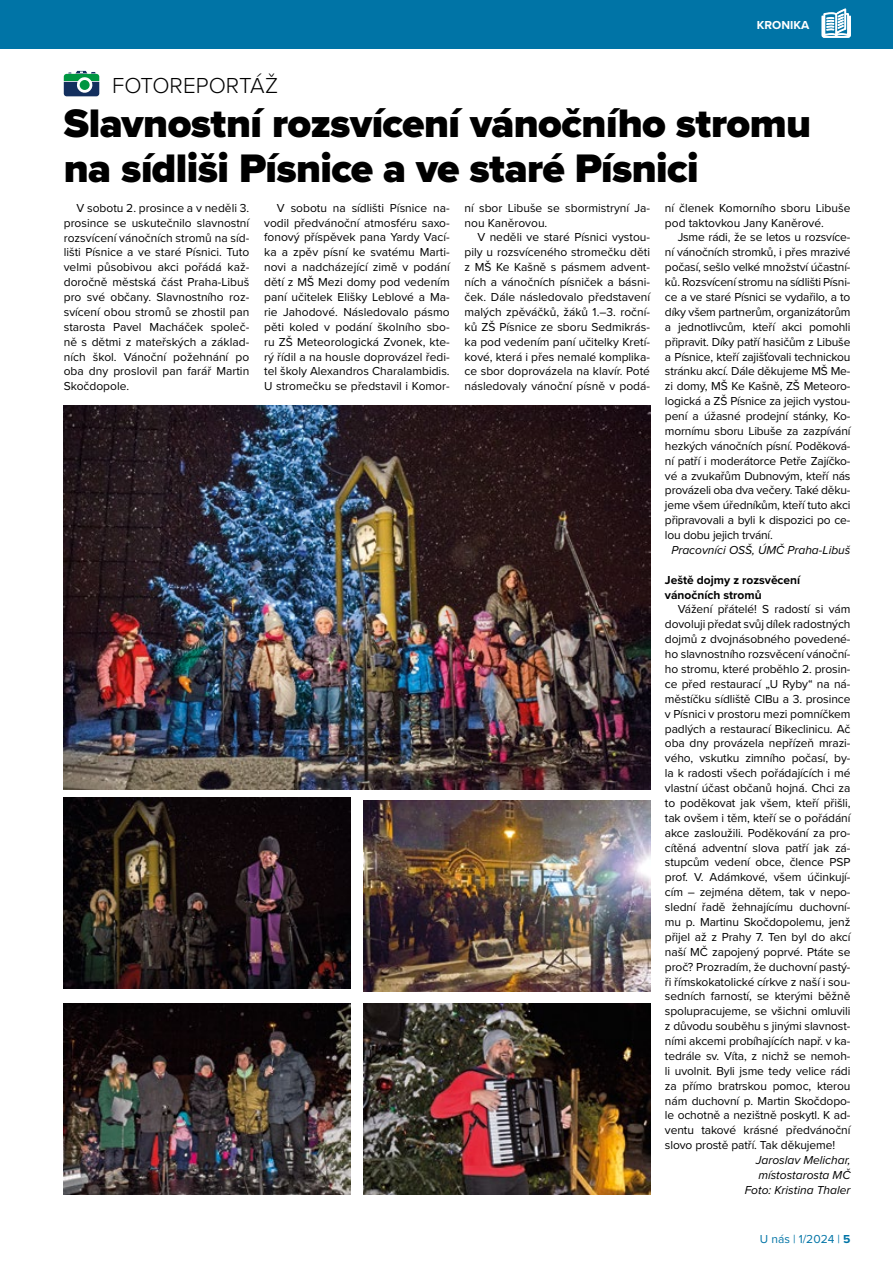
<style>
.page{position:relative;width:893px;height:1263px;background:#fff}
.page>*{position:absolute;margin:0;border:0;box-sizing:border-box;transform-origin:0 0}
.t1{font:900 41.25px/44.7px "Proxima Nova";letter-spacing:-.015em;color:#000}
.t2{font:300 22.5px "Proxima Nova";letter-spacing:.005em;color:#000}
.t3{font:12px/14.9px "Proxima Nova";color:#000;text-align:justify}
.t4{font:italic 12px/14.9px "Proxima Nova";color:#000;text-align:right}
.t5{font:700 12px/14.9px "Proxima Nova";color:#000}
.t6{font:12px "Proxima Nova";color:#0074a6}
.t7{font:700 12px "Proxima Nova";color:#fff}
.s1{font-weight:700}
</style>
<div class="page">
<div style="left:0;top:0;width:893px;height:48px;background:#0074a6"></div>
<svg style="left:822px;top:8px;width:29px;height:30px"></svg>
<hr style="left:0;top:0;width:1px;height:48px;background:#009641">
<svg style="left:64px;top:71px;width:35px;height:25px"></svg>
<img style="left:64px;top:405px;width:586px;height:384px">
<img style="left:64px;top:1003px;width:286px;height:191px">
<img style="left:364px;top:801px;width:286px;height:190px">
<img style="left:64px;top:797px;width:286px;height:191px">
<img style="left:364px;top:1003px;width:286px;height:191px">
<p class="t7" style="left:757px;top:16px;width:54px">KRONIKA</p>
<h2 class="t2" style="left:112px;top:68px;width:168px">FOTOREPORTÁŽ</h2>
<h1 class="t1" style="left:64px;top:101px;width:749px">Slavnostní rozsvícení vánočního stromu na sídliši Písnice a ve staré Písnici</h1>
<p class="t3" style="left:64px;top:200px;width:187px;text-indent:13px">V sobotu 2. prosince a v neděli 3. prosince se uskutečnilo slavnostní rozsvícení vánočních stromů na síd&shy;lišti Písnice a ve staré Písnici. Tuto velmi působivou akci pořádá kaž&shy;doročně městská část Praha-Libuš pro své občany. Slavnostního roz&shy;svícení obou stromů se zhostil pan starosta Pavel Macháček společ&shy;ně s dětmi z mateřských a základ&shy;ních škol. Vánoční požehnání po oba dny proslovil pan farář Martin Skočdopole.</p>
<p class="t3" style="left:264px;top:200px;width:187px;text-indent:13px">V sobotu na sídlišti Písnice na&shy;vodil předvánoční atmosféru saxo&shy;fonový příspěvek pana Yardy Vací&shy;ka a zpěv písní ke svatému Marti&shy;novi a nadcházející zimě v podání dětí z MŠ Mezi domy pod vedením paní učitelek Elišky Leblové a Ma&shy;rie Jahodové. Následovalo pásmo pěti koled v podání školního sbo&shy;ru ZŠ Meteorologická Zvonek, kte&shy;rý řídil a na housle doprovázel ředi&shy;tel školy Alexandros Charalambidis.<br>U stromečku se představil i Komor-</p>
<p class="t3" style="left:465px;top:200px;width:187px">ní sbor Libuše se sbormistryní Ja&shy;nou Kaněrovou.</p>
<p class="t3" style="left:465px;top:229px;width:187px;text-indent:13px">V neděli ve staré Písnici vystou&shy;pily u rozsvíceného stromečku děti z MŠ Ke Kašně s pásmem advent&shy;ních a vánočních písniček a básni&shy;ček. Dále následovalo představení malých zpěváčků, žáků 1.–3. roční&shy;ků ZŠ Písnice ze sboru Sedmikrás&shy;ka pod vedením paní učitelky Kretí&shy;kové, která i přes nemalé komplika&shy;ce sbor doprovázela na klavír. Poté následovaly vánoční písně v podá-</p>
<p class="t3" style="left:665px;top:200px;width:187px">ní členek Komorního sboru Libuše pod taktovkou Jany Kaněrové.</p>
<p class="t3" style="left:665px;top:229px;width:187px;text-indent:13px">Jsme rádi, že se letos u rozsvíce&shy;ní vánočních stromků, i přes mrazivé počasí, sešlo velké množství účastní&shy;ků. Rozsvícení stromu na sídlišti Písni&shy;ce a ve staré Písnici se vydařilo, a to díky všem partnerům, organizátorům a jednotlivcům, kteří akci pomohli připravit. Díky patří hasičům z Libuše a Písnice, kteří zajišťovali technickou stránku akcí. Dále děkujeme MŠ Me&shy;zi domy, MŠ Ke Kašně, ZŠ Meteoro&shy;logická a ZŠ Písnice za jejich vystou&shy;pení a úžasné prodejní stánky, Ko&shy;mornímu sboru Libuše za zazpívání hezkých vánočních písní. Poděková&shy;ní patří i moderátorce Petře Zajíčko&shy;vé a zvukařům Dubnovým, kteří nás provázeli oba dva večery. Také děku&shy;jeme všem úředníkům, kteří tuto akci připravovali a byli k dispozici po ce&shy;lou dobu jejich trvání.</p>
<p class="t4" style="left:671px;top:542px;width:181px">Pracovníci OSŠ, ÚMČ Praha-Libuš</p>
<p class="t5" style="left:665px;top:572px;width:137px">Ještě dojmy z rozsvěcení vánočních stromů</p>
<p class="t3" style="left:665px;top:601px;width:187px;text-indent:13px">Vážení přátelé! S radostí si vám dovoluji předat svůj dílek radostných dojmů z dvojnásobného povedené&shy;ho slavnostního rozsvěcení vánoční&shy;ho stromu, které proběhlo 2. prosin&shy;ce před restaurací „U Ryby“ na ná&shy;městíčku sídliště CIBu a 3. prosince v Písnici v prostoru mezi pomníčkem padlých a restaurací Bikeclinicu. Ač oba dny provázela nepřízeň mrazi&shy;vého, vskutku zimního počasí, by&shy;la k radosti všech pořádajících i mé vlastní účast občanů hojná. Chci za to poděkovat jak všem, kteří přišli, tak ovšem i těm, kteří se o pořádání akce zasloužili. Poděkování za pro&shy;cítěná adventní slova patří jak zá&shy;stupcům vedení obce, člence PSP prof. V. Adámkové, všem účinkují&shy;cím – zejména dětem, tak v nepo&shy;slední řadě žehnajícímu duchovní&shy;mu p. Martinu Skočdopolemu, jenž přijel až z Prahy 7. Ten byl do akcí naší MČ zapojený poprvé. Ptáte se proč? Prozradím, že duchovní pastý&shy;ři římskokatolické církve z naší i sou&shy;sedních farností, se kterými běžně spolupracujeme, se všichni omluvili z důvodu souběhu s jinými slavnost&shy;ními akcemi probíhajících např. v ka&shy;tedrále sv. Víta, z nichž se nemoh&shy;li uvolnit. Byli jsme tedy velice rádi za přímo bratrskou pomoc, kterou nám duchovní p. Martin Skočdopo&shy;le ochotně a nezištně poskytl. K ad&shy;ventu takové krásné předvánoční slovo prostě patří. Tak děkujeme!</p>
<p class="t4" style="left:745px;top:1152px;width:107px">Jaroslav Melichar, místostarosta MČ<br>Foto: Kristina Thaler</p>
<p class="t6" style="left:760px;top:1230px;width:92px">U nás | 1/2024 | <span class="s1">5</span></p>
</div>
